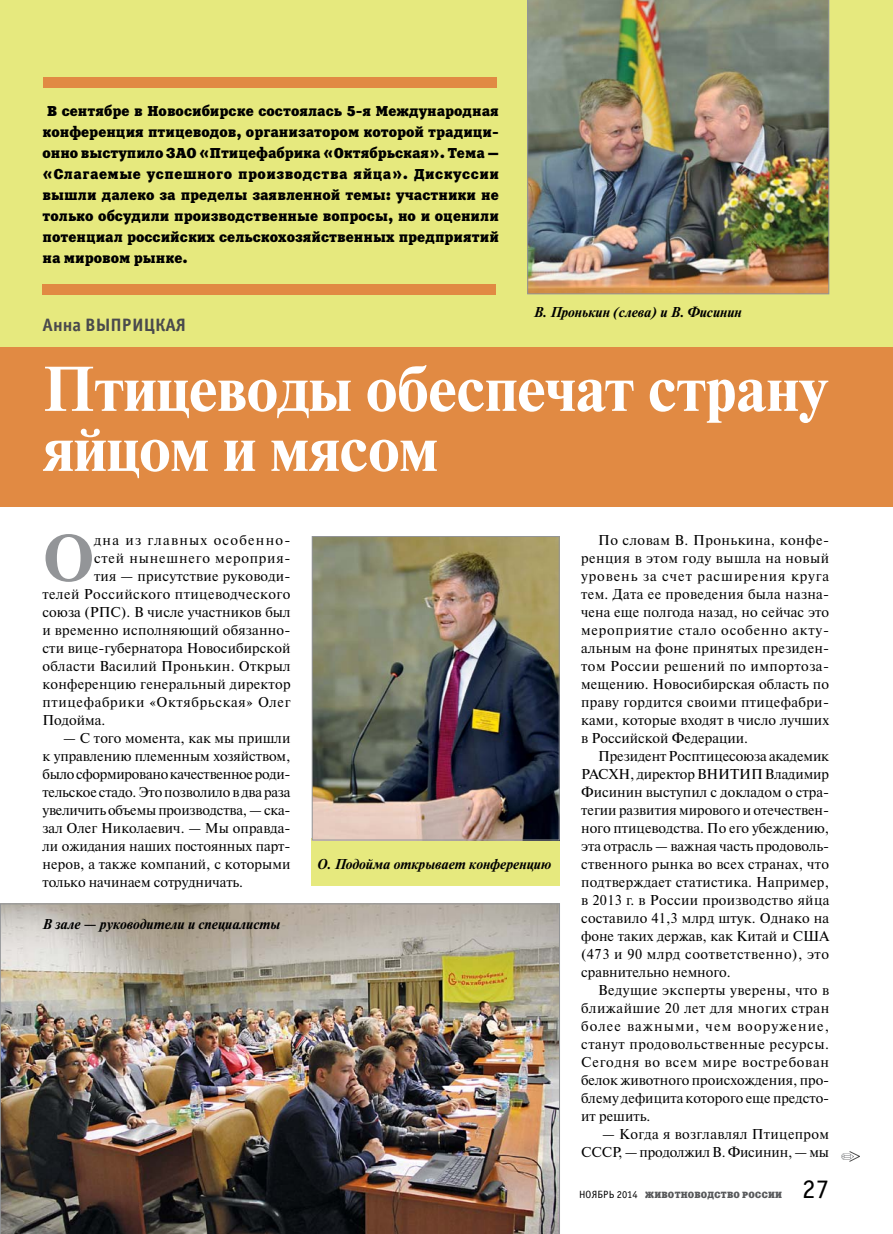
<style>
.page{position:relative;width:893px;height:1234px;background:#fff}
.page>*{position:absolute;margin:0;border:0;box-sizing:border-box;transform-origin:0 0}
.t1{font:700 65.7px "Newton C";color:#939598}
.t2{font:700 63px/60px "Newton C";letter-spacing:-.005em;color:#fff}
.t3{font:27px "Officina Sans C";color:#000}
.t4{font:700 18px "Officina Sans C";color:#4a4a4d}
.t5{font:14.25px/18px "Newton C";letter-spacing:.015em;color:#000;text-align:justify}
.t6{font:14.25px/21px "Xenia C";color:#000;text-align:justify}
.t7{font:italic 700 14.25px "Newton C";color:#000}
.t8{font:14.25px "Newton C";letter-spacing:.045em;color:#000}
.t9{font:14.25px "Newton C";letter-spacing:.055em;color:#000}
.t10{font:14.25px "Newton C";letter-spacing:.09em;color:#000}
.t11{font:9px "Xenia C";letter-spacing:.03em;color:#58595b}
.s1{font-family:"Officina Sans C";font-size:10.5px;color:#000}
</style>
<div class="page">
<div style="left:0;top:0;width:893px;height:349px;background:#e6e97e"></div>
<div style="left:311px;top:838px;width:249px;height:47px;background:#e6e97e"></div>
<svg style="left:841px;top:1151px;width:19px;height:10px"></svg>
<img style="left:527px;top:0;width:302px;height:294px">
<img style="left:0;top:903px;width:560px;height:330px">
<div style="left:0;top:347px;width:893px;height:159px;background:#e18a43"></div>
<div style="left:44px;top:77px;width:453px;height:10px;background:#e18a43"></div>
<div style="left:43px;top:284px;width:453px;height:11px;background:#e18a43"></div>
<img style="left:314px;top:538px;width:244px;height:300px">
<div style="left:312px;top:536px;width:248px;height:304px;border:1px solid #939598"></div>
<p class="t6" style="left:43px;top:101px;width:458px;text-indent:5px">В сентябре в Новосибирске состоялась 5-я Международная конференция птицеводов, организатором которой традици&shy;онно выступило ЗАО «Птицефабрика «Октябрьская». Тема — «Слагаемые успешного производства яйца». Дискуссии вышли далеко за пределы заявленной темы: участники не только обсудили производственные вопросы, но и оценили потенциал российских сельскохозяйственных предприятий на мировом рынке.</p>
<p class="t4" style="left:43px;top:315px;width:145px">Анна ВЫПРИЦКАЯ</p>
<p class="t7" style="left:534px;top:304px;width:210px">В. Пронькин (слева) и В. Фисинин</p>
<h2 class="t2" style="left:43px;top:359px;width:787px">Птицеводы обеспечат страну яйцом и мясом</h2>
<h1 class="t1" style="left:43px;top:521px;width:53px">О</h1>
<p class="t10" style="left:94px;top:532px;width:198px">дна из главных особенно-</p>
<p class="t9" style="left:94px;top:550px;width:198px">стей нынешнего мероприя-</p>
<p class="t5" style="left:94px;top:567px;width:198px">тия — присутствие руководи-</p>
<p class="t5" style="left:43px;top:585px;width:249px">телей Российского птицеводческого</p>
<p class="t5" style="left:43px;top:603px;width:250px">союза (РПС). В числе участников был</p>
<p class="t5" style="left:43px;top:621px;width:249px">и временно исполняющий обязанно-</p>
<p class="t5" style="left:43px;top:639px;width:249px">сти вице-губернатора Новосибирской</p>
<p class="t5" style="left:43px;top:657px;width:250px">области Василий Пронькин. Открыл</p>
<p class="t5" style="left:43px;top:675px;width:250px">конференцию генеральный директор</p>
<p class="t8" style="left:43px;top:694px;width:250px">птицефабрики «Октябрьская» Олег</p>
<p class="t5" style="left:43px;top:711px;width:64px">Подойма.</p>
<p class="t5" style="left:43px;top:729px;width:250px;text-indent:21px">— С того момента, как мы пришли к управлению племенным хозяйством, было сформировано качественное роди&shy;тельское стадо. Это позволило в два раза увеличить объемы производства, — ска&shy;зал Олег Николаевич. — Мы оправда&shy;ли ожидания наших постоянных парт&shy;неров, а также компаний, с которыми только начинаем сотрудничать.</p>
<p class="t7" style="left:43px;top:916px;width:239px">В зале — руководители и специалисты</p>
<p class="t7" style="left:318px;top:856px;width:235px">О. Подойма открывает конференцию</p>
<p class="t5" style="left:581px;top:531px;width:250px;text-indent:17px">По словам В. Пронькина, конфе&shy;ренция в этом году вышла на новый уровень за счет расширения круга тем. Дата ее проведения была назна&shy;чена еще полгода назад, но сейчас это мероприятие стало особенно акту&shy;альным на фоне принятых президен&shy;том России решений по импортоза&shy;мещению. Новосибирская область по праву гордится своими птицефабри&shy;ками, которые входят в число лучших в Российской Федерации.</p>
<p class="t5" style="left:581px;top:747px;width:250px;text-indent:17px">Президент Росптицесоюза академик РАСХН, директор ВНИТИП Владимир Фисинин выступил с докладом о стра&shy;тегии развития мирового и отечествен&shy;ного птицеводства. По его убеждению, эта отрасль — важная часть продоволь&shy;ственного рынка во всех странах, что подтверждает статистика. Например, в 2013 г. в России производство яйца составило 41,3 млрд штук. Однако на фоне таких держав, как Китай и США (473 и 90 млрд соответственно), это сравнительно немного.</p>
<p class="t5" style="left:581px;top:981px;width:250px;text-indent:17px">Ведущие эксперты уверены, что в ближайшие 20 лет для многих стран более важными, чем вооружение, станут продовольственные ресурсы.<br>Сегодня во всем мире востребован белок животного происхождения, про&shy;блему дефицита которого еще предсто&shy;ит решить.</p>
<p class="t5" style="left:581px;top:1125px;width:249px;text-align:right">— Когда я возглавлял Птицепром<br>СССР, — продолжил В. Фисинин, — мы</p>
<p class="t11" style="left:579px;top:1188px;width:204px"><span class="s1">НОЯБРЬ 2014</span> ЖИВОТНОВОДСТВО РОССИИ</p>
<h3 class="t3" style="left:802px;top:1174px;width:28px">27</h3>
</div>
